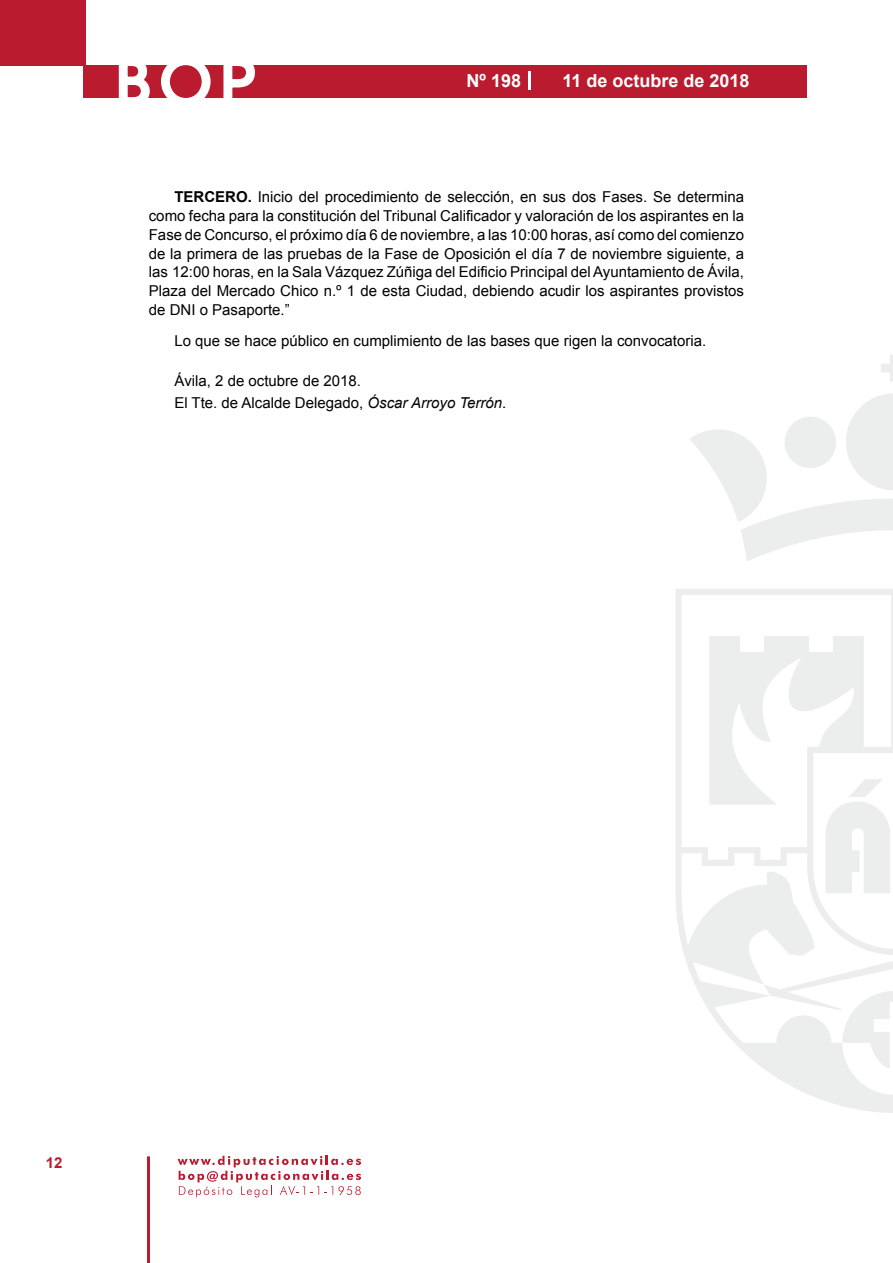
<style>
.page{position:relative;width:893px;height:1263px;background:#fff}
.page>*{position:absolute;margin:0;border:0;box-sizing:border-box;transform-origin:0 0}
.t1{font:500 61.5px "Avant Garde";color:#fff}
.t2{font:700 18px "Arial";color:#fff}
.t3{font:15px/18.8px "Arial";color:#000;text-align:justify}
.t4{font:700 15px "Arial";color:#ba1b2f}
.s1{font-weight:700}
.s2{font-style:italic}
</style>
<div class="page">
<svg style="left:178px;top:1156px;width:183px;height:41px"></svg>
<hr style="left:147px;top:1156px;width:3px;height:107px;background:#ba1b2f">
<div style="left:0;top:0;width:85px;height:66px;background:#ba1b2f"></div>
<div style="left:84px;top:65px;width:723px;height:33px;background:#ba1b2f"></div>
<svg style="left:118px;top:65px;width:32px;height:33px"></svg>
<svg style="left:161px;top:65px;width:50px;height:33px"></svg>
<svg style="left:223px;top:65px;width:32px;height:33px"></svg>
<svg style="left:529px;top:71px;width:2px;height:19px"></svg>
<svg style="left:881px;top:355px;width:12px;height:27px"></svg>
<svg style="left:690px;top:393px;width:203px;height:168px"></svg>
<svg style="left:676px;top:589px;width:217px;height:524px"></svg>
<svg style="left:764px;top:984px;width:129px;height:86px"></svg>
<svg style="left:825px;top:779px;width:66px;height:114px"></svg>
<h1 class="t1" style="left:115px;top:44px;width:141px">BOP</h1>
<p class="t2" style="left:467px;top:69px;width:56px">Nº 198</p>
<p class="t2" style="left:562px;top:69px;width:189px">11 de octubre de 2018</p>
<p class="t3" style="left:149px;top:188px;width:597px;text-indent:26px"><span class="s1">TERCERO.</span> Inicio del procedimiento de selección, en sus dos Fases. Se determina como fecha para la constitución del Tribunal Calificador y valoración de los aspirantes en la Fase de Concurso, el próximo día 6 de noviembre, a las 10:00 horas, así como del comienzo de la primera de las pruebas de la Fase de Oposición el día 7 de noviembre siguiente, a las 12:00 horas, en la Sala Vázquez Zúñiga del Edificio Principal del Ayuntamiento de Ávila, Plaza del Mercado Chico n.º 1 de esta Ciudad, debiendo acudir los aspirantes provistos de DNI o Pasaporte.”</p>
<p class="t3" style="left:174px;top:332px;width:533px">Lo que se hace público en cumplimiento de las bases que rigen la convocatoria.</p>
<p class="t3" style="left:174px;top:369px;width:334px;line-height:22.2px">Ávila, 2 de octubre de 2018.<br>El Tte. de Alcalde Delegado, <span class="s2">Óscar Arroyo Terrón</span>.</p>
<p class="t4" style="left:46px;top:1153px;width:18px">12</p>
</div>
